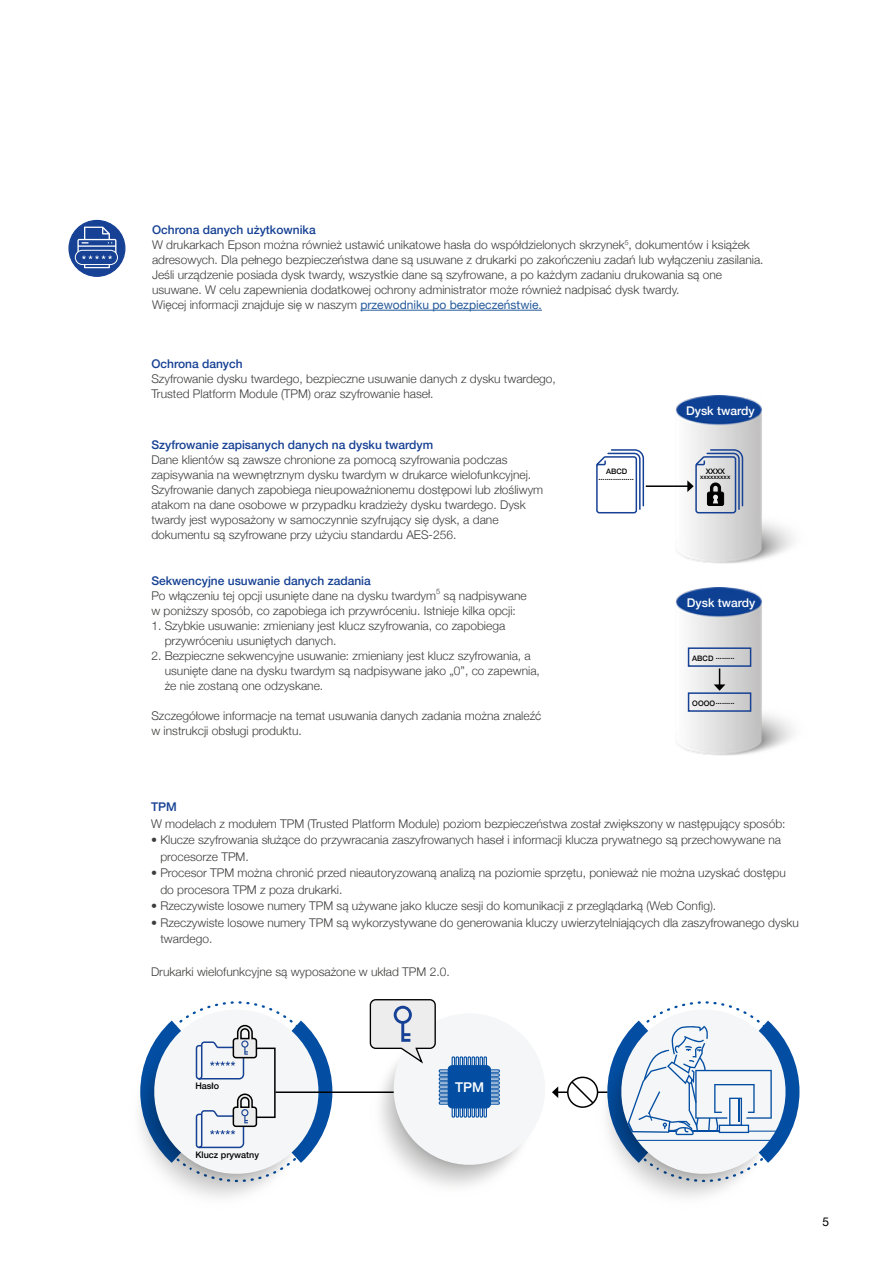
<style>
.page{position:relative;width:893px;height:1263px;background:#fff}
.page>*{position:absolute;margin:0;border:0;box-sizing:border-box;transform-origin:0 0}
.t1{font:500 13.5px "Helvetica Neue";color:#fff}
.t2{font:300 12px/15px "Helvetica Neue";color:#3d3d3c}
.t3{font:500 12px "Helvetica Neue";color:#164194}
.t4{font:500 12px "Helvetica Neue";color:#fff}
.t5{font:12px "Helvetica Neue";color:#000}
.t6{font:500 9px "Helvetica Neue";color:#000}
.t7{font:500 7.5px/6.3px "Helvetica Neue";color:#000;text-align:center}
.t8{font:300 7.5px "Helvetica Neue";color:#3d3d3c}
.t9{font:500 6.3px "Helvetica Neue";color:#000}
.s1{font-weight:500;color:#164194}
.s2{font-weight:400;color:#275b9b}
</style>
<div class="page">
<div style="left:69px;top:220px;width:56px;height:56px;background:#164194;border-radius:50%"></div>
<div style="left:68px;top:220px;width:57px;height:57px;border:1px solid #164194;border-radius:50%"></div>
<div style="left:75px;top:250px;width:43px;height:15px;border:1px solid #fff;border-radius:7px"></div>
<svg style="left:77px;top:227px;width:39px;height:41px"></svg>
<svg style="left:140px;top:1001px;width:192px;height:196px"></svg>
<img style="left:675px;top:396px;width:118px;height:168px">
<hr style="left:646px;top:485px;width:42px;height:2px;background:#000">
<svg style="left:687px;top:448px;width:57px;height:66px"></svg>
<svg style="left:596px;top:449px;width:49px;height:65px"></svg>
<img style="left:675px;top:588px;width:118px;height:168px">
<div style="left:688px;top:647px;width:63px;height:20px;border:2px solid #164194"></div>
<div style="left:688px;top:692px;width:63px;height:20px;border:2px solid #164194"></div>
<svg style="left:714px;top:668px;width:11px;height:23px"></svg>
<hr style="left:275px;top:1091px;width:119px;height:2px;background:#000">
<svg style="left:369px;top:999px;width:430px;height:198px"></svg>
<hr style="left:360px;top:310px;width:182px;height:1px;background:#275b9b">
<p class="t2" style="left:152px;top:221px;width:613px"><span class="s1">Ochrona danych użytkownika<br></span>W drukarkach Epson można również ustawić unikatowe hasła do współdzielonych skrzynek<sup>5</sup>, dokumentów i książek adresowych. Dla pełnego bezpieczeństwa dane są usuwane z drukarki po zakończeniu zadań lub wyłączeniu zasilania.<br>Jeśli urządzenie posiada dysk twardy, wszystkie dane są szyfrowane, a po każdym zadaniu drukowania są one usuwane. W celu zapewnienia dodatkowej ochrony administrator może również nadpisać dysk twardy.<br>Więcej informacji znajduje się w naszym <span class="s2">przewodniku po bezpieczeństwie.</span></p>
<p class="t3" style="left:151px;top:354px;width:93px">Ochrona danych</p>
<p class="t2" style="left:151px;top:370px;width:406px">Szyfrowanie dysku twardego, bezpieczne usuwanie danych z dysku twardego,<br>Trusted Platform Module (TPM) oraz szyfrowanie haseł.</p>
<p class="t3" style="left:151px;top:435px;width:283px">Szyfrowanie zapisanych danych na dysku twardym</p>
<p class="t2" style="left:151px;top:451px;width:393px">Dane klientów są zawsze chronione za pomocą szyfrowania podczas zapisywania na wewnętrznym dysku twardym w drukarce wielofunkcyjnej.<br>Szyfrowanie danych zapobiega nieupoważnionemu dostępowi lub złośliwym atakom na dane osobowe w przypadku kradzieży dysku twardego. Dysk twardy jest wyposażony w samoczynnie szyfrujący się dysk, a dane dokumentu są szyfrowane przy użyciu standardu AES-256.</p>
<p class="t3" style="left:151px;top:571px;width:221px">Sekwencyjne usuwanie danych zadania</p>
<p class="t2" style="left:151px;top:587px;width:286px">Po włączeniu tej opcji usunięte dane na dysku twardym</p>
<p class="t8" style="left:436px;top:585px;width:6px">5</p>
<p class="t2" style="left:151px;top:587px;width:377px;text-indent:292px">są nadpisywane w poniższy sposób, co zapobiega ich przywróceniu. Istnieje kilka opcji:</p>
<p class="t2" style="left:165px;top:617px;width:342px;text-indent:-13px">1. Szybkie usuwanie: zmieniany jest klucz szyfrowania, co zapobiega przywróceniu usuniętych danych.</p>
<p class="t2" style="left:165px;top:647px;width:377px;text-indent:-13px">2. Bezpieczne sekwencyjne usuwanie: zmieniany jest klucz szyfrowania, a usunięte dane na dysku twardym są nadpisywane jako „0”, co zapewnia, że nie zostaną one odzyskane.</p>
<p class="t2" style="left:151px;top:707px;width:392px">Szczegółowe informacje na temat usuwania danych zadania można znaleźć w instrukcji obsługi produktu.</p>
<p class="t7" style="left:598px;top:468px;width:37px">ABCD .................</p>
<p class="t4" style="left:686px;top:401px;width:70px">Dysk twardy</p>
<p class="t7" style="left:706px;top:468px;width:21px">XXXX</p>
<p class="t9" style="left:700px;top:472px;width:32px">xxxxxxxxx</p>
<p class="t4" style="left:687px;top:593px;width:70px">Dysk twardy</p>
<p class="t7" style="left:692px;top:653px;width:44px">ABCD .........</p>
<p class="t7" style="left:692px;top:698px;width:44px">OOOO.........</p>
<p class="t3" style="left:151px;top:797px;width:27px">TPM</p>
<p class="t2" style="left:151px;top:815px;width:636px">W modelach z modułem TPM (Trusted Platform Module) poziom bezpieczeństwa został zwiększony w następujący sposób:</p>
<p class="t2" style="left:160px;top:831px;width:622px;line-height:16.5px;text-indent:-9px">• Klucze szyfrowania służące do przywracania zaszyfrowanych haseł i informacji klucza prywatnego są przechowywane na procesorze TPM.</p>
<p class="t2" style="left:160px;top:864px;width:627px;line-height:16.5px;text-indent:-9px">• Procesor TPM można chronić przed nieautoryzowaną analizą na poziomie sprzętu, ponieważ nie można uzyskać dostępu do procesora TPM z poza drukarki.</p>
<p class="t2" style="left:151px;top:898px;width:567px">• Rzeczywiste losowe numery TPM są używane jako klucze sesji do komunikacji z przeglądarką (Web Config).</p>
<p class="t2" style="left:160px;top:913px;width:640px;line-height:16.5px;text-indent:-9px">• Rzeczywiste losowe numery TPM są wykorzystywane do generowania kluczy uwierzytelniających dla zaszyfrowanego dysku twardego.</p>
<p class="t2" style="left:151px;top:964px;width:300px">Drukarki wielofunkcyjne są wyposażone w układ TPM 2.0.</p>
<p class="t6" style="left:195px;top:1079px;width:25px">Hasło</p>
<p class="t6" style="left:195px;top:1147px;width:65px">Klucz prywatny</p>
<p class="t1" style="left:455px;top:1076px;width:31px">TPM</p>
<p class="t5" style="left:822px;top:1212px;width:8px">5</p>
</div>
